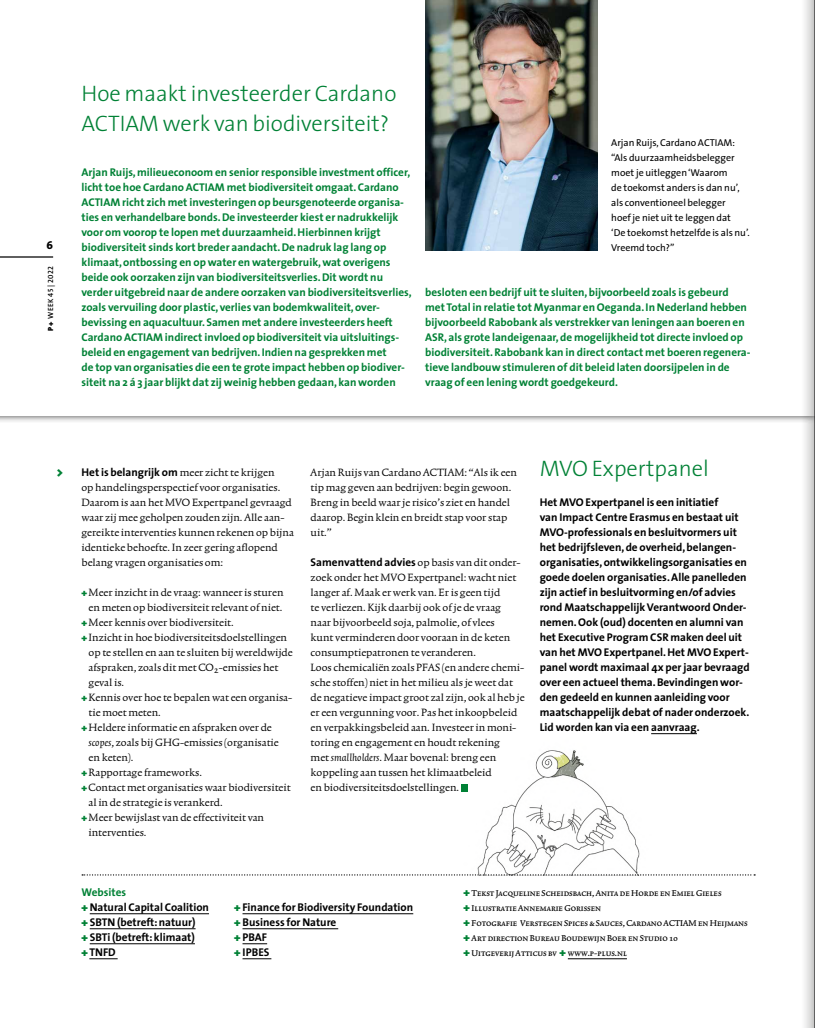
<style>
.page{position:relative;width:815px;height:1028px;background:#fff}
.page>*{position:absolute;margin:0;border:0;box-sizing:border-box;transform-origin:0 0}
.t1{font:300 22.5px/30px "The Sans";color:#008135}
.t2{font:12.5px/15px "Trinite No 1 Rom Wid";color:#000}
.t3{font:900 12.5px "The Sans";color:#008135}
.t4{font:700 11.25px/15px "The Sans";color:#008135}
.t5{font:700 11.25px/15px "The Sans";color:#000}
.t6{font:800 11.25px "The Sans";color:#000}
.t7{font:10px/15px "Trinite No 1 Med Wid Exp";color:#000}
.t8{font:10px/15px "The Sans";color:#000}
.t9{font:7.5px "The Sans Semi Bold Caps";letter-spacing:.05em;color:#000}
.s1{font-family:"The Sans";font-weight:900}
.s2{font-family:"The Sans";font-weight:600}
.s3{font-family:"The Sans";font-weight:700;font-size:11.25px}
.s4{font-family:"The Sans";font-weight:900;font-size:10px;color:#008135}
.s5{font-family:"Trinite No 1";font-style:italic}
.s6{color:#008135}
.s7{font-weight:900;color:#008135}
.s8{font-family:"The Sans";font-weight:900;font-size:11.25px;color:#008135}
</style>
<div class="page">
<img style="left:463px;top:750px;width:177px;height:124px">
<hr style="left:568px;top:958px;width:59px;height:1px;background:#000">
<svg style="left:82px;top:874px;width:673px;height:1px"></svg>
<img style="left:425px;top:0;width:172px;height:251px">
<hr style="left:651px;top:733px;width:46px;height:1px;background:#000">
<hr style="left:90px;top:913px;width:119px;height:1px;background:#000">
<hr style="left:90px;top:928px;width:106px;height:1px;background:#000">
<hr style="left:90px;top:943px;width:105px;height:1px;background:#000">
<svg style="left:89px;top:958px;width:29px;height:1px"></svg>
<div style="left:461px;top:783px;width:7px;height:8px;background:#008135"></div>
<hr style="left:243px;top:913px;width:170px;height:1px;background:#000">
<hr style="left:243px;top:928px;width:95px;height:1px;background:#000">
<svg style="left:243px;top:943px;width:24px;height:1px"></svg>
<svg style="left:243px;top:958px;width:28px;height:1px"></svg>
<svg style="left:801px;top:0;width:9px;height:1028px"></svg>
<div style="left:810px;top:0;width:5px;height:1028px;background:#cececd"></div>
<hr style="left:814px;top:0;width:1px;height:1028px;background:#000">
<p class="t6" style="left:47px;top:236px;width:8px">6</p>
<p class="t9" style="left:44px;top:331px;width:66px;rotate:-90deg"><span class="s1">P+</span> <span class="s2">WEEK</span> 45 <span class="s2">|</span> 2022</p>
<h1 class="t1" style="left:81px;top:78px;width:316px">Hoe maakt investeerder Cardano<br>ACTIAM werk van biodiversiteit?</h1>
<p class="t4" style="left:81px;top:164px;width:332px">Arjan Ruijs, milieueconoom en senior responsible investment officer, licht toe hoe Cardano ACTIAM met biodiversiteit omgaat. Cardano ACTIAM richt zich met investeringen op beursgenoteerde organisa&shy;ties en verhandelbare bonds. De investeerder kiest er nadrukkelijk voor om voorop te lopen met duurzaamheid. Hierbinnen krijgt biodiversiteit sinds kort breder aandacht. De nadruk lag lang op klimaat, ontbossing en op water en watergebruik, wat overigens beide ook oorzaken zijn van biodiversiteitsverlies. Dit wordt nu verder uitgebreid naar de andere oorzaken van biodiversiteitsverlies, zoals vervuiling door plastic, verlies van bodemkwaliteit, over&shy;bevissing en aquacultuur. Samen met andere investeerders heeft Cardano ACTIAM indirect invloed op biodiversiteit via uitsluitings&shy;beleid en engagement van bedrijven. Indien na gesprekken met<br>de top van organisaties die een te grote impact hebben op biodiver&shy;siteit na 2 á 3 jaar blijkt dat zij weinig hebben gedaan, kan worden</p>
<p class="t8" style="left:611px;top:135px;width:140px">Arjan Ruijs, Cardano ACTIAM: “Als duurzaamheidsbelegger moet je uitleggen ‘Waarom<br>de toekomst anders is dan nu’, als conventioneel belegger<br>hoef je niet uit te leggen dat<br>‘De toekomst hetzelfde is als nu’.<br>Vreemd toch?”</p>
<p class="t4" style="left:425px;top:284px;width:327px">besloten een bedrijf uit te sluiten, bijvoorbeeld zoals is gebeurd met Total in relatie tot Myanmar en Oeganda. In Nederland hebben bijvoorbeeld Rabobank als verstrekker van leningen aan boeren en ASR, als grote landeigenaar, de mogelijkheid tot directe invloed op biodiversiteit. Rabobank kan in direct contact met boeren regenera&shy;tieve landbouw stimuleren of dit beleid laten doorsijpelen in de vraag of een lening wordt goedgekeurd.</p>
<p class="t3" style="left:57px;top:461px;width:8px">&gt;</p>
<p class="t2" style="left:81px;top:466px;width:214px"><span class="s3">Het is belangrijk om</span> meer zicht te krijgen<br>op handelingsperspectief voor organisaties.<br>Daarom is aan het MVO Expertpanel gevraagd waar zij mee geholpen zouden zijn. Alle aan&shy;gereikte interventies kunnen rekenen op bijna identieke behoefte. In zeer gering aflopend belang vragen organisaties om:</p>
<p class="t2" style="left:81px;top:586px;width:203px"><span class="s4">+</span>Meer inzicht in de vraag: wanneer is sturen</p>
<p class="t2" style="left:89px;top:601px;width:195px">en meten op biodiversiteit relevant of niet.</p>
<p class="t2" style="left:81px;top:616px;width:154px"><span class="s4">+</span>Meer kennis over biodiversiteit.</p>
<p class="t2" style="left:81px;top:631px;width:207px"><span class="s4">+</span>Inzicht in hoe biodiversiteitsdoelstellingen</p>
<p class="t2" style="left:89px;top:646px;width:206px">op te stellen en aan te sluiten bij wereldwijde</p>
<p class="t2" style="left:89px;top:661px;width:191px">afspraken, zoals dit met CO<sub>2</sub>-emissies het</p>
<p class="t2" style="left:89px;top:676px;width:37px">geval is.</p>
<p class="t2" style="left:81px;top:691px;width:212px"><span class="s4">+</span>Kennis over hoe te bepalen wat een organisa-</p>
<p class="t2" style="left:89px;top:706px;width:74px">tie moet meten.</p>
<p class="t2" style="left:81px;top:721px;width:192px"><span class="s4">+</span>Heldere informatie en afspraken over de</p>
<p class="t2" style="left:89px;top:736px;width:192px"><span class="s5">scopes</span>, zoals bij GHG-emissies (organisatie</p>
<p class="t2" style="left:89px;top:751px;width:46px">en keten).</p>
<p class="t2" style="left:81px;top:766px;width:122px"><span class="s4">+</span>Rapportage frameworks.</p>
<p class="t2" style="left:81px;top:781px;width:211px"><span class="s4">+</span>Contact met organisaties waar biodiversiteit</p>
<p class="t2" style="left:89px;top:796px;width:136px">al in de strategie is verankerd.</p>
<p class="t2" style="left:81px;top:811px;width:184px"><span class="s4">+</span>Meer bewijslast van de effectiviteit van</p>
<p class="t2" style="left:89px;top:826px;width:59px">interventies.</p>
<p class="t2" style="left:311px;top:466px;width:208px">Arjan Ruijs van Cardano ACTIAM: “Als ik een tip mag geven aan bedrijven: begin gewoon.<br>Breng in beeld waar je risico’s ziet en handel daarop. Begin klein en breidt stap voor stap uit.”</p>
<p class="t2" style="left:311px;top:556px;width:216px"><span class="s3">Samenvattend advies</span> op basis van dit onder&shy;zoek onder het MVO Expertpanel: wacht niet langer af. Maak er werk van. Er is geen tijd<br>te verliezen. Kijk daarbij ook of je de vraag<br>naar bijvoorbeeld soja, palmolie, of vlees<br>kunt verminderen door vooraan in de keten consumptiepatronen te veranderen.<br>Loos chemicaliën zoals PFAS (en andere chemi&shy;sche stoffen) niet in het milieu als je weet dat de negatieve impact groot zal zijn, ook al heb je er een vergunning voor. Pas het inkoopbeleid en verpakkingsbeleid aan. Investeer in moni&shy;toring en engagement en houdt rekening<br>met <span class="s5">smallholders</span>. Maar bovenal: breng een koppeling aan tussen het klimaatbeleid<br>en biodiversiteitsdoelstellingen.</p>
<h1 class="t1" style="left:540px;top:453px;width:171px">MVO Expertpanel</h1>
<p class="t5" style="left:540px;top:494px;width:211px">Het MVO Expertpanel is een initiatief<br>van Impact Centre Erasmus en bestaat uit MVO-professionals en besluitvormers uit het bedrijfsleven, de overheid, belangen&shy;organisaties, ontwikkelingsorganisaties en goede doelen organisaties. Alle panelleden zijn actief in besluitvorming en/of advies rond Maatschappelijk Verantwoord Onder&shy;nemen. Ook (oud) docenten en alumni van het Executive Program CSR maken deel uit van het MVO Expertpanel. Het MVO Expert&shy;panel wordt maximaal 4x per jaar bevraagd over een actueel thema. Bevindingen wor&shy;den gedeeld en kunnen aanleiding voor maatschappelijk debat of nader onderzoek.<br>Lid worden kan via een aanvraag.</p>
<p class="t5" style="left:81px;top:884px;width:129px"><span class="s6">Websites<br></span><span class="s7">+</span> Natural Capital Coalition <span class="s7">+</span> SBTN (betreft: natuur)<br><span class="s7">+</span> SBTi (betreft: klimaat) <span class="s7">+</span>TNFD</p>
<p class="t5" style="left:234px;top:899px;width:181px"><span class="s7">+</span> Finance for Biodiversity Foundation <span class="s7">+</span> Business for Nature<br><span class="s7">+</span> PBAF<br><span class="s7">+</span> IPBES</p>
<p class="t7" style="left:463px;top:886px;width:286px"><span class="s8">+</span> Tekst Jacqueline Scheidsbach, Anita de Horde en Emiel Gieles<br><span class="s8">+</span> Illustratie Annemarie Gorissen<br><span class="s8">+</span> Fotografie Verstegen Spices &amp; Sauces, Cardano ACTIAM en Heijmans <span class="s8">+</span> Art direction Bureau Boudewijn Boer en Studio 10<br><span class="s8">+</span> Uitgeverij Atticus bv <span class="s8">+</span> www.p-plus.nl</p>
</div>
